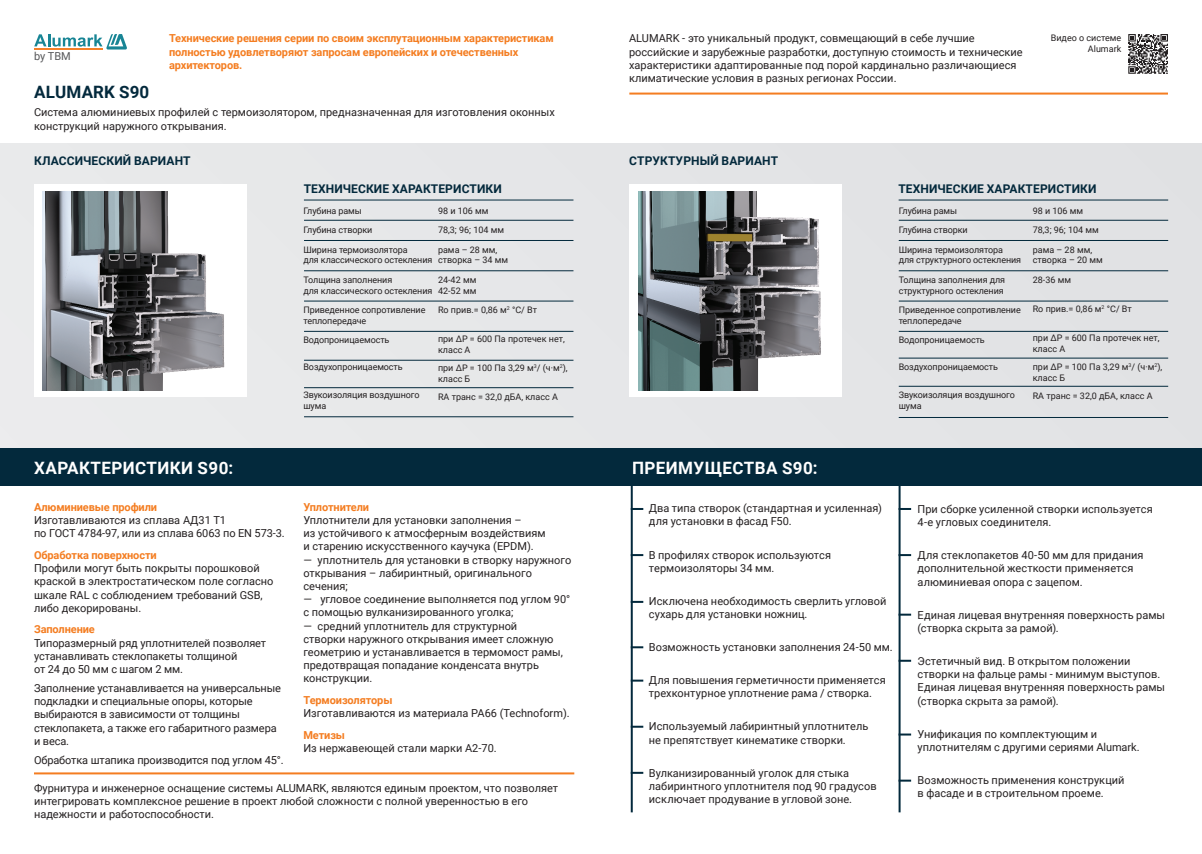
<style>
.page{position:relative;width:1202px;height:854px;background:#fff}
.page>*{position:absolute;margin:0;border:0;box-sizing:border-box;transform-origin:0 0}
.t1{font:700 17px "Roboto";letter-spacing:.025em;color:#fff}
.t2{font:700 17px "Roboto";letter-spacing:.01em;color:#03293c}
.t3{font:700 12px "Roboto";letter-spacing:.01em;color:#03293c}
.t4{font:11px/13.2px "Roboto";color:#231f20}
.t5{font:700 11px/13.2px "Roboto";letter-spacing:-.01em;color:#f47d21}
.t6{font:11px "Roboto";color:#57585a}
.t7{font:9px/19.3px "Roboto";letter-spacing:-.01em;color:#231f20}
</style>
<div class="page">
<div style="left:0;top:143px;width:1202px;height:313px;background:#e5e6e8"></div>
<div style="left:0;top:448px;width:1202px;height:38px;background:#03293c"></div>
<svg style="left:34px;top:34px;width:93px;height:15px"></svg>
<hr style="left:34px;top:48px;width:69px;height:1px;background:#f48028">
<div style="left:34px;top:184px;width:213px;height:213px;background:#fff"></div>
<div style="left:629px;top:184px;width:213px;height:213px;background:#fff"></div>
<img style="left:42px;top:192px;width:183px;height:198px">
<hr style="left:304px;top:199px;width:269px;height:1px;background:#03293c">
<hr style="left:304px;top:220px;width:269px;height:1px;background:#03293c">
<hr style="left:304px;top:240px;width:269px;height:1px;background:#03293c">
<hr style="left:304px;top:270px;width:269px;height:1px;background:#03293c">
<hr style="left:304px;top:301px;width:269px;height:1px;background:#03293c">
<hr style="left:304px;top:331px;width:269px;height:1px;background:#03293c">
<hr style="left:304px;top:360px;width:269px;height:1px;background:#03293c">
<hr style="left:304px;top:387px;width:269px;height:1px;background:#03293c">
<hr style="left:304px;top:416px;width:269px;height:1px;background:#03293c">
<img style="left:638px;top:192px;width:183px;height:198px">
<hr style="left:629px;top:92px;width:539px;height:2px;background:#f47d21">
<hr style="left:899px;top:199px;width:269px;height:1px;background:#03293c">
<hr style="left:899px;top:220px;width:269px;height:1px;background:#03293c">
<hr style="left:899px;top:240px;width:269px;height:1px;background:#03293c">
<hr style="left:899px;top:270px;width:269px;height:1px;background:#03293c">
<hr style="left:899px;top:301px;width:269px;height:1px;background:#03293c">
<hr style="left:899px;top:331px;width:269px;height:1px;background:#03293c">
<hr style="left:899px;top:358px;width:269px;height:1px;background:#03293c">
<hr style="left:899px;top:417px;width:269px;height:1px;background:#03293c">
<hr style="left:899px;top:386px;width:269px;height:1px;background:#03293c">
<hr style="left:631px;top:458px;width:2px;height:354px;background:#03293c">
<svg style="left:633px;top:508px;width:10px;height:2px"></svg>
<svg style="left:901px;top:508px;width:10px;height:2px"></svg>
<svg style="left:633px;top:554px;width:10px;height:2px"></svg>
<svg style="left:632px;top:600px;width:11px;height:2px"></svg>
<svg style="left:632px;top:646px;width:11px;height:2px"></svg>
<svg style="left:632px;top:679px;width:11px;height:2px"></svg>
<svg style="left:901px;top:554px;width:10px;height:2px"></svg>
<svg style="left:632px;top:725px;width:11px;height:2px"></svg>
<svg style="left:901px;top:613px;width:10px;height:2px"></svg>
<svg style="left:901px;top:659px;width:10px;height:2px"></svg>
<svg style="left:901px;top:733px;width:10px;height:2px"></svg>
<svg style="left:901px;top:779px;width:10px;height:2px"></svg>
<svg style="left:632px;top:771px;width:11px;height:2px"></svg>
<hr style="left:899px;top:466px;width:2px;height:346px;background:#03293c">
<hr style="left:34px;top:772px;width:540px;height:2px;background:#f47d21">
<svg style="left:1128px;top:34px;width:40px;height:40px"></svg>
<p class="t6" style="left:34px;top:48px;width:38px">by TBM</p>
<p class="t5" style="left:169px;top:31px;width:386px">Технические решения серии по своим эксплутационным характеристикам полностью удовлетворяют запросам европейских и отечественных архитекторов.</p>
<h1 class="t2" style="left:34px;top:79px;width:117px">ALUMARK S90</h1>
<p class="t4" style="left:34px;top:105px;width:522px">Система алюминиевых профилей с термоизолятором, предназначенная для изготовления оконных конструкций наружного открывания.</p>
<p class="t4" style="left:629px;top:31px;width:395px">ALUMARK - это уникальный продукт, совмещающий в себе лучшие российские и зарубежные разработки, доступную стоимость и технические характеристики адаптированные под порой кардинально различающиеся климатические условия в разных регионах России.</p>
<p class="t7" style="left:1051px;top:32px;width:72px;line-height:10.8px;text-align:right">Видео о системе<br>Alumark</p>
<p class="t3" style="left:34px;top:152px;width:158px">КЛАССИЧЕСКИЙ ВАРИАНТ</p>
<p class="t3" style="left:629px;top:152px;width:150px">СТРУКТУРНЫЙ ВАРИАНТ</p>
<p class="t3" style="left:304px;top:181px;width:200px">ТЕХНИЧЕСКИЕ ХАРАКТЕРИСТИКИ</p>
<p class="t7" style="left:303px;top:201px;width:106px">Глубина рамы<br>Глубина створки<br>Ширина термоизолятора</p>
<p class="t7" style="left:303px;top:250px;width:130px">для классического остекления<br>Толщина заполнения</p>
<p class="t7" style="left:303px;top:280px;width:130px">для классического остекления<br>Приведенное сопротивление</p>
<p class="t7" style="left:303px;top:310px;width:88px">теплопередаче<br>Водопроницаемость</p>
<p class="t7" style="left:303px;top:357px;width:101px">Воздухопроницаемость</p>
<p class="t7" style="left:303px;top:389px;width:118px;line-height:10.8px">Звукоизоляция воздушного шума</p>
<p class="t7" style="left:438px;top:201px;width:68px">98 и 106 мм<br>78,3; 96; 104 мм рама – 28 мм,</p>
<p class="t7" style="left:438px;top:250px;width:72px">створка – 34 мм<br>24-42 мм</p>
<p class="t7" style="left:438px;top:280px;width:101px">42-52 мм<br>Rо прив.= 0,86 м<sup>2</sup> °С/ Вт</p>
<p class="t7" style="left:438px;top:333px;width:128px;line-height:10.8px">при ΔР = 600 Па протечек нет, класс А</p>
<p class="t7" style="left:438px;top:362px;width:131px;line-height:10.8px">при ΔР = 100 Па 3,29 м<sup>3</sup>/ (ч·м<sup>2</sup>), класс Б</p>
<p class="t7" style="left:438px;top:386px;width:121px">RА транс = 32,0 дБА, класс А</p>
<p class="t3" style="left:898px;top:181px;width:200px">ТЕХНИЧЕСКИЕ ХАРАКТЕРИСТИКИ</p>
<p class="t7" style="left:899px;top:201px;width:106px">Глубина рамы<br>Глубина створки<br>Ширина термоизолятора</p>
<p class="t7" style="left:899px;top:250px;width:124px">для структурного остекления<br>Толщина заполнения для</p>
<p class="t7" style="left:899px;top:280px;width:124px">структурного остекления<br>Приведенное сопротивление</p>
<p class="t7" style="left:899px;top:310px;width:88px">теплопередаче<br>Водопроницаемость</p>
<p class="t7" style="left:899px;top:357px;width:101px">Воздухопроницаемость</p>
<p class="t7" style="left:899px;top:389px;width:118px;line-height:10.8px">Звукоизоляция воздушного шума</p>
<p class="t7" style="left:1033px;top:201px;width:68px">98 и 106 мм<br>78,3; 96; 104 мм рама – 28 мм,</p>
<p class="t7" style="left:1033px;top:250px;width:72px">створка – 20 мм<br>28-36 мм</p>
<p class="t7" style="left:1033px;top:299px;width:101px">Rо прив.= 0,86 м<sup>2</sup> °С/ Вт</p>
<p class="t7" style="left:1033px;top:332px;width:128px;line-height:10.8px">при ΔР = 600 Па протечек нет, класс А</p>
<p class="t7" style="left:1033px;top:361px;width:131px;line-height:10.8px">при ΔР = 100 Па 3,29 м<sup>3</sup>/ (ч·м<sup>2</sup>), класс Б</p>
<p class="t7" style="left:1033px;top:385px;width:121px">RА транс = 32,0 дБА, класс А</p>
<h1 class="t1" style="left:34px;top:456px;width:201px">ХАРАКТЕРИСТИКИ S90:</h1>
<p class="t5" style="left:34px;top:499px;width:125px">Алюминиевые профили</p>
<p class="t4" style="left:34px;top:513px;width:252px">Изготавливаются из сплава АД31 Т1<br>по ГОСТ 4784-97, или из сплава 6063 по EN 573-3.</p>
<p class="t5" style="left:34px;top:547px;width:124px">Обработка поверхности</p>
<p class="t4" style="left:34px;top:561px;width:241px">Профили могут быть покрыты порошковой краской в электростатическом поле согласно шкале RAL с соблюдением требований GSB, либо декорированы.</p>
<p class="t5" style="left:34px;top:622px;width:62px">Заполнение</p>
<p class="t4" style="left:34px;top:635px;width:234px">Типоразмерный ряд уплотнителей позволяет устанавливать стеклопакеты толщиной<br>от 24 до 50 мм с шагом 2 мм.</p>
<p class="t4" style="left:34px;top:680px;width:249px">Заполнение устанавливается на универсальные подкладки и специальные опоры, которые выбираются в зависимости от толщины стеклопакета, а также его габаритного размера и веса.</p>
<p class="t4" style="left:34px;top:752px;width:251px">Обработка штапика производится под углом 45°.</p>
<p class="t5" style="left:303px;top:499px;width:67px">Уплотнители</p>
<p class="t4" style="left:303px;top:513px;width:244px">Уплотнители для установки заполнения –<br>из устойчивого к атмосферным воздействиям и старению искусственного каучука (EPDM).</p>
<p class="t4" style="left:303px;top:552px;width:269px">— уплотнитель для установки в створку наружного открывания – лабиринтный, оригинального сечения;</p>
<p class="t4" style="left:303px;top:592px;width:268px">— угловое соединение выполняется под углом 90° с помощью вулканизированного уголка;</p>
<p class="t4" style="left:303px;top:618px;width:261px">— средний уплотнитель для структурной<br>створки наружного открывания имеет сложную геометрию и устанавливается в термомост рамы, предотвращая попадание конденсата внутрь конструкции.</p>
<p class="t5" style="left:303px;top:693px;width:90px">Термоизоляторы</p>
<p class="t4" style="left:303px;top:706px;width:268px">Изготавливаются из материала PA66 (Technoform).</p>
<p class="t5" style="left:303px;top:728px;width:43px">Метизы</p>
<p class="t4" style="left:303px;top:741px;width:195px">Из нержавеющей стали марки А2-70.</p>
<p class="t4" style="left:34px;top:780px;width:526px">Фурнитура и инженерное оснащение системы ALUMARK, являются единым проектом, что позволяет интегрировать комплексное решение в проект любой сложности с полной уверенностью в его надежности и работоспособности.</p>
<h1 class="t1" style="left:632px;top:456px;width:187px">ПРЕИМУЩЕСТВА S90:</h1>
<p class="t4" style="left:649px;top:501px;width:235px">Два типа створок (стандартная и усиленная) для установки в фасад F50.</p>
<p class="t4" style="left:649px;top:547px;width:184px">В профилях створок используются термоизоляторы 34 мм.</p>
<p class="t4" style="left:649px;top:593px;width:239px">Исключена необходимость сверлить угловой сухарь для установки ножниц.</p>
<p class="t4" style="left:649px;top:640px;width:245px">Возможность установки заполнения 24-50 мм.</p>
<p class="t4" style="left:649px;top:673px;width:238px">Для повышения герметичности применяется трехконтурное уплотнение рама / створка.</p>
<p class="t4" style="left:649px;top:719px;width:221px">Используемый лабиринтный уплотнитель не препятствует кинематике створки.</p>
<p class="t4" style="left:649px;top:765px;width:229px">Вулканизированный уголок для стыка лабиринтного уплотнителя под 90 градусов исключает продувание в угловой зоне.</p>
<p class="t4" style="left:918px;top:501px;width:237px">При сборке усиленной створки используется<br>4-е угловых соединителя.</p>
<p class="t4" style="left:918px;top:548px;width:227px">Для стеклопакетов 40-50 мм для придания дополнительной жесткости применяется алюминиевая опора с зацепом.</p>
<p class="t4" style="left:918px;top:607px;width:249px">Единая лицевая внутренняя поверхность рамы (створка скрыта за рамой).</p>
<p class="t4" style="left:918px;top:653px;width:249px">Эстетичный вид. В открытом положении створки на фальце рамы - минимум выступов.<br>Единая лицевая внутренняя поверхность рамы (створка скрыта за рамой).</p>
<p class="t4" style="left:918px;top:726px;width:224px">Унификация по комплектующим и уплотнителям с другими сериями Alumark.</p>
<p class="t4" style="left:918px;top:772px;width:208px">Возможность применения конструкций в фасаде и в строительном проеме.</p>
</div>
